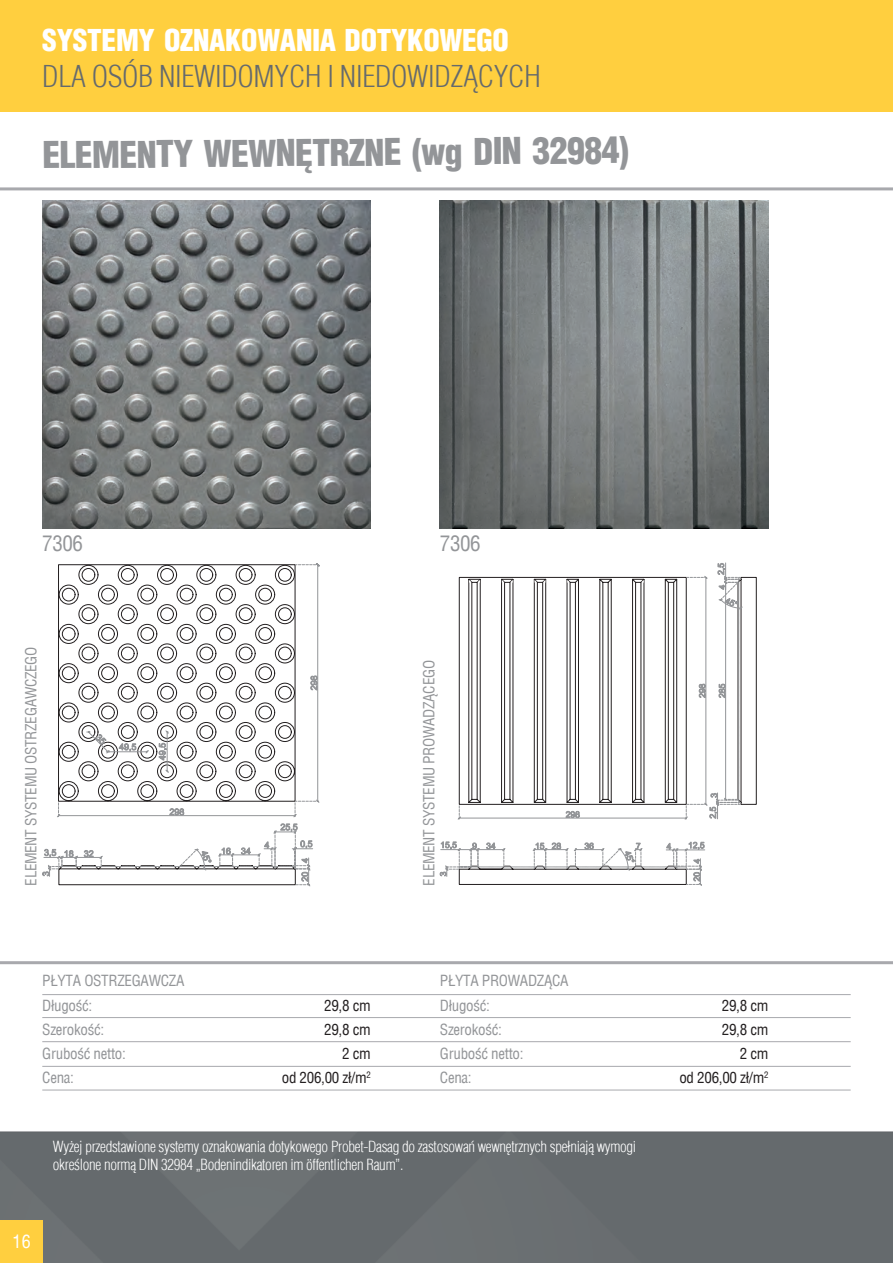
<style>
.page{position:relative;width:893px;height:1263px;background:#fff}
.page>*{position:absolute;margin:0;border:0;box-sizing:border-box;transform-origin:0 0}
.t1{font:900 36px "Switzerland Cond";letter-spacing:-.03em;color:#939598}
.t2{font:300 29.4px "Switzerland Cond";letter-spacing:-.01em;color:#656a6d}
.t3{font:900 29.4px "Switzerland Cond";letter-spacing:-.01em;color:#fff}
.t4{font:21px "Switzerland Condensed";letter-spacing:-.02em;color:#939598}
.t5{font:18px "Switzerland Condensed";color:#fff}
.t6{font:15px/24px "Switzerland Condensed";letter-spacing:-.02em;color:#939598}
.t7{font:300 15px/18px "Switzerland Cond";letter-spacing:-.02em;color:#fff}
.t8{font:15px/24px "Switzerland Condensed";letter-spacing:-.02em;color:#231f20;text-align:right}
</style>
<div class="page">
<img style="left:0;top:190px;width:892px;height:1072px">
<div style="left:0;top:1220px;width:42px;height:42px;background:#ffcf3f"></div>
<div style="left:0;top:0;width:892px;height:112px;background:#ffcf3f"></div>
<hr style="left:0;top:187px;width:892px;height:3px;background:#a8a9ad">
<hr style="left:0;top:961px;width:892px;height:3px;background:#a8a9ad">
<img style="left:42px;top:200px;width:329px;height:328px">
<img style="left:440px;top:200px;width:328px;height:328px">
<svg style="left:57px;top:563px;width:262px;height:254px"></svg>
<svg style="left:42px;top:823px;width:271px;height:63px"></svg>
<svg style="left:742px;top:577px;width:14px;height:307px"></svg>
<svg style="left:440px;top:563px;width:302px;height:322px"></svg>
<hr style="left:42px;top:1017px;width:808px;height:1px;background:#a8a9ad">
<hr style="left:42px;top:1041px;width:808px;height:1px;background:#a8a9ad">
<hr style="left:42px;top:1066px;width:808px;height:1px;background:#a8a9ad">
<hr style="left:42px;top:1089px;width:808px;height:1px;background:#a8a9ad">
<hr style="left:42px;top:994px;width:808px;height:1px;background:#a8a9ad">
<h2 class="t3" style="left:42px;top:21px;width:468px">SYSTEMY OZNAKOWANIA DOTYKOWEGO</h2>
<h2 class="t2" style="left:42px;top:59px;width:500px">DLA OSÓB NIEWIDOMYCH I NIEDOWIDZĄCYCH</h2>
<h1 class="t1" style="left:42px;top:129px;width:588px">ELEMENTY WEWNĘTRZNE (wg DIN 32984)</h1>
<h3 class="t4" style="left:42px;top:531px;width:42px">7306</h3>
<h3 class="t4" style="left:440px;top:531px;width:42px">7306</h3>
<p class="t6" style="left:19px;top:885px;width:240px;rotate:-90deg">ELEMENT SYSTEMU OSTRZEGAWCZEGO</p>
<p class="t6" style="left:417px;top:885px;width:227px;rotate:-90deg">ELEMENT SYSTEMU PROWADZĄCEGO</p>
<p class="t6" style="left:42px;top:968px;width:144px">PŁYTA OSTRZEGAWCZA</p>
<p class="t6" style="left:440px;top:968px;width:130px">PŁYTA PROWADZĄCA</p>
<p class="t6" style="left:42px;top:993px;width:85px">Długość:<br>Szerokość:<br>Grubość netto:<br>Cena:</p>
<p class="t8" style="left:282px;top:993px;width:90px">29,8 cm<br>29,8 cm<br>2 cm<br>od 206,00 zł/m<sup>2</sup></p>
<p class="t6" style="left:440px;top:993px;width:85px">Długość:<br>Szerokość:<br>Grubość netto:<br>Cena:</p>
<p class="t8" style="left:679px;top:993px;width:90px">29,8 cm<br>29,8 cm<br>2 cm<br>od 206,00 zł/m<sup>2</sup></p>
<p class="t7" style="left:53px;top:1136px;width:584px">Wyżej przedstawione systemy oznakowania dotykowego Probet-Dasag do zastosowań wewnętrznych spełniają wymogi określone normą DIN 32984 „Bodenindikatoren im öffentlichen Raum”.</p>
<p class="t5" style="left:13px;top:1231px;width:19px">16</p>
</div>
